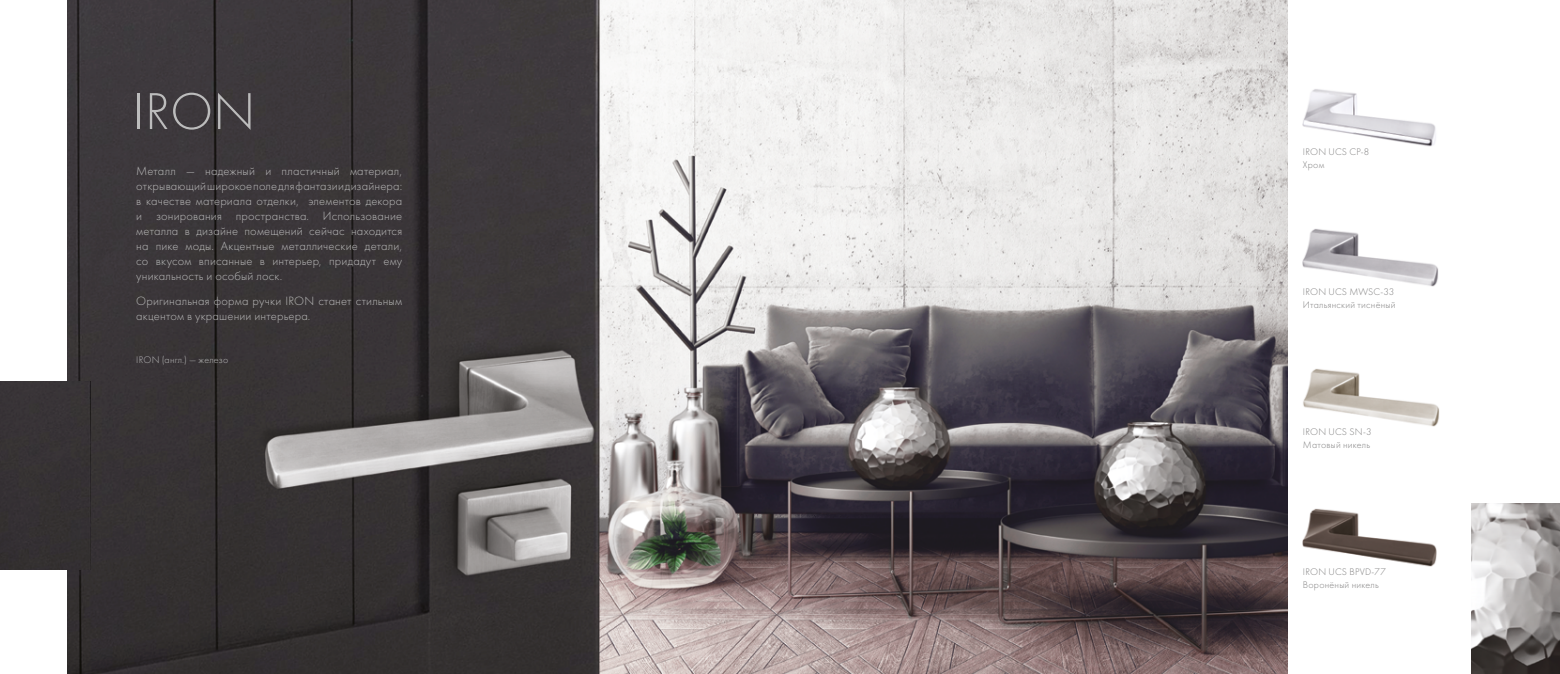
<style>
.page{position:relative;width:1560px;height:674px;background:#fff}
.page>*{position:absolute;margin:0;border:0;box-sizing:border-box;transform-origin:0 0}
.t1{font:53.75px "Futura Light C";color:#bcbcbc}
.t2{font:12.5px/15px "Futura Light C";letter-spacing:.015em;color:#bcbcbc;text-align:justify}
.t3{font:10px "Futura Light C";letter-spacing:.02em;color:#818080}
.t4{font:10px "Futura Light C";letter-spacing:.02em;color:#bcbcbc}
</style>
<div class="page">
<img style="left:67px;top:0;width:1220px;height:673px">
<img style="left:1303px;top:368px;width:137px;height:59px">
<img style="left:1302px;top:229px;width:137px;height:58px">
<img style="left:1302px;top:89px;width:134px;height:58px">
<img style="left:1302px;top:508px;width:134px;height:59px">
<div style="left:0;top:381px;width:90px;height:187px;background:#363134"></div>
<img style="left:1471px;top:503px;width:88px;height:170px">
<h1 class="t1" style="left:133px;top:83px;width:124px">IRON</h1>
<p class="t2" style="left:136px;top:163px;width:267px">Металл — надежный и пластичный материал, открывающий широкое поле для фантазии дизайнера: в качестве материала отделки, элементов декора и зонирования пространства. Использование металла в дизайне помещений сейчас находится на пике моды. Акцентные металлические детали, со вкусом вписанные в интерьер, придадут ему уникальность и особый лоск.</p>
<p class="t2" style="left:136px;top:294px;width:267px">Оригинальная форма ручки IRON станет стильным акцентом в украшении интерьера.</p>
<p class="t4" style="left:136px;top:354px;width:93px">IRON (англ.) — железо</p>
<p class="t3" style="left:1302px;top:146px;width:68px">IRON UCS CP-8</p>
<p class="t3" style="left:1302px;top:159px;width:23px">Хром</p>
<p class="t3" style="left:1302px;top:286px;width:93px">IRON UCS MWSC-33</p>
<p class="t3" style="left:1302px;top:299px;width:94px">Итальянский тиснёный</p>
<p class="t3" style="left:1302px;top:426px;width:70px">IRON UCS SN-3</p>
<p class="t3" style="left:1302px;top:439px;width:69px">Матовый никель</p>
<p class="t3" style="left:1302px;top:566px;width:84px">IRON UCS BPVD-77</p>
<p class="t3" style="left:1302px;top:579px;width:77px">Воронёный никель</p>
</div>
